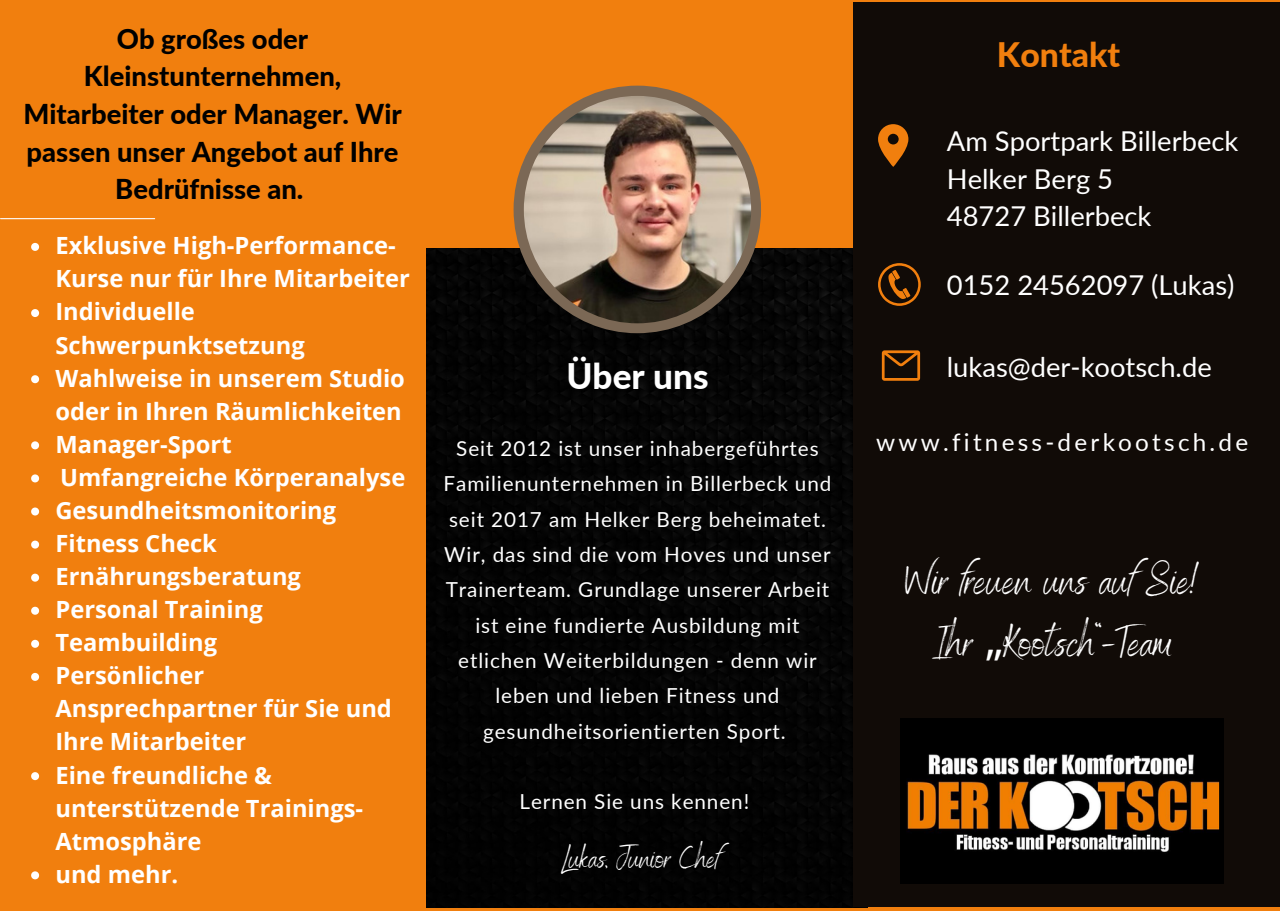
<style>
.page{position:relative;width:1280px;height:911px;background:#fff}
.page>*{position:absolute;margin:0;border:0;box-sizing:border-box;transform-origin:0 0}
.t1{font:44.1px/61.5px "Benedict";color:#fff;text-align:center}
.t2{font:800 35.1px "Lato";color:#fff}
.t3{font:800 33.75px "Lato";color:#f17f0e}
.t4{font:30.45px "Benedict";color:#fff}
.t5{font:800 27.3px/37.7px "Lato";color:#000;text-align:center}
.t6{font:27.3px/37.7px "Lato";color:#fff}
.t7{font:24.3px "Lato";letter-spacing:.135em;color:#fff}
.t8{font:700 23.7px/33px "Open Sans";color:#fff}
.t9{font:20.7px/35.2px "Lato";letter-spacing:.045em;color:#fff;text-align:center}
.s1{font-family:"Noto Sans"}
</style>
<div class="page">
<div style="left:0;top:0;width:1279px;height:910px;background:#f17f0e"></div>
<div style="left:426px;top:248px;width:441px;height:659px;background:#040404"></div>
<hr style="left:1px;top:218px;width:154px;height:1px;background:#fff">
<div style="left:513px;top:86px;width:248px;height:247px;background:#7b6855;border-radius:50%"></div>
<img style="left:524px;top:96px;width:227px;height:227px;border-radius:50%">
<div style="left:853px;top:2px;width:426px;height:904px;background:#110b07"></div>
<svg style="left:878px;top:124px;width:30px;height:43px"></svg>
<svg style="left:878px;top:263px;width:42px;height:43px"></svg>
<svg style="left:881px;top:350px;width:39px;height:30px"></svg>
<img style="left:900px;top:718px;width:323px;height:164px">
<svg style="left:31px;top:243px;width:8px;height:8px"></svg>
<svg style="left:31px;top:309px;width:8px;height:8px"></svg>
<svg style="left:31px;top:375px;width:8px;height:8px"></svg>
<svg style="left:31px;top:441px;width:8px;height:8px"></svg>
<svg style="left:31px;top:474px;width:8px;height:8px"></svg>
<svg style="left:31px;top:507px;width:8px;height:8px"></svg>
<svg style="left:31px;top:540px;width:8px;height:8px"></svg>
<svg style="left:31px;top:573px;width:8px;height:8px"></svg>
<svg style="left:31px;top:606px;width:8px;height:8px"></svg>
<svg style="left:31px;top:639px;width:8px;height:8px"></svg>
<svg style="left:31px;top:672px;width:8px;height:8px"></svg>
<svg style="left:31px;top:772px;width:8px;height:7px"></svg>
<svg style="left:31px;top:871px;width:8px;height:8px"></svg>
<p class="t5" style="left:23px;top:19px;width:380px">Ob großes oder<br>Kleinstunternehmen,<br>Mitarbeiter oder Manager. Wir passen unser Angebot auf Ihre<br>Bedrüfnisse an.</p>
<p class="t8" style="left:55px;top:228px;width:356px">Exklusive High-Performance-<br>Kurse nur für Ihre Mitarbeiter<br>Individuelle<br>Schwerpunktsetzung<br>Wahlweise in unserem Studio oder in Ihren Räumlichkeiten<br>Manager-Sport<br>Umfangreiche Körperanalyse<br>Gesundheitsmonitoring<br>Fitness Check<br>Ernährungsberatung<br>Personal Training<br>Teambuilding<br>Persönlicher<br>Ansprechpartner für Sie und<br>Ihre Mitarbeiter<br>Eine freundliche &amp; unterstützende Trainings-<br>Atmosphäre<br>und mehr.</p>
<h2 class="t2" style="left:566px;top:354px;width:144px">Über uns</h2>
<p class="t9" style="left:443px;top:430px;width:389px">Seit 2012 ist unser inhabergeführtes Familienunternehmen in Billerbeck und seit 2017 am Helker Berg beheimatet.<br>Wir, das sind die vom Hoves und unser Trainerteam. Grundlage unserer Arbeit ist eine fundierte Ausbildung mit etlichen Weiterbildungen - denn wir leben und lieben Fitness und gesundheitsorientierten Sport.</p>
<p class="t9" style="left:519px;top:783px;width:231px">Lernen Sie uns kennen!</p>
<p class="t4" style="left:561px;top:838px;width:159px">Lukas, Junior Chef</p>
<h3 class="t3" style="left:997px;top:34px;width:125px">Kontakt</h3>
<p class="t6" style="left:946px;top:122px;width:293px">Am Sportpark Billerbeck<br>Helker Berg 5<br>48727 Billerbeck</p>
<p class="t6" style="left:946px;top:265px;width:289px">0152 24562097 (Lukas)</p>
<p class="t6" style="left:946px;top:348px;width:266px">lukas@der-kootsch.de</p>
<p class="t7" style="left:876px;top:427px;width:373px">www.fitness-derkootsch.de</p>
<h1 class="t1" style="left:905px;top:547px;width:295px">Wir freuen uns auf Sie!<br>Ihr <span class="s1">„</span>Kootsch“-Team</h1>
</div>
